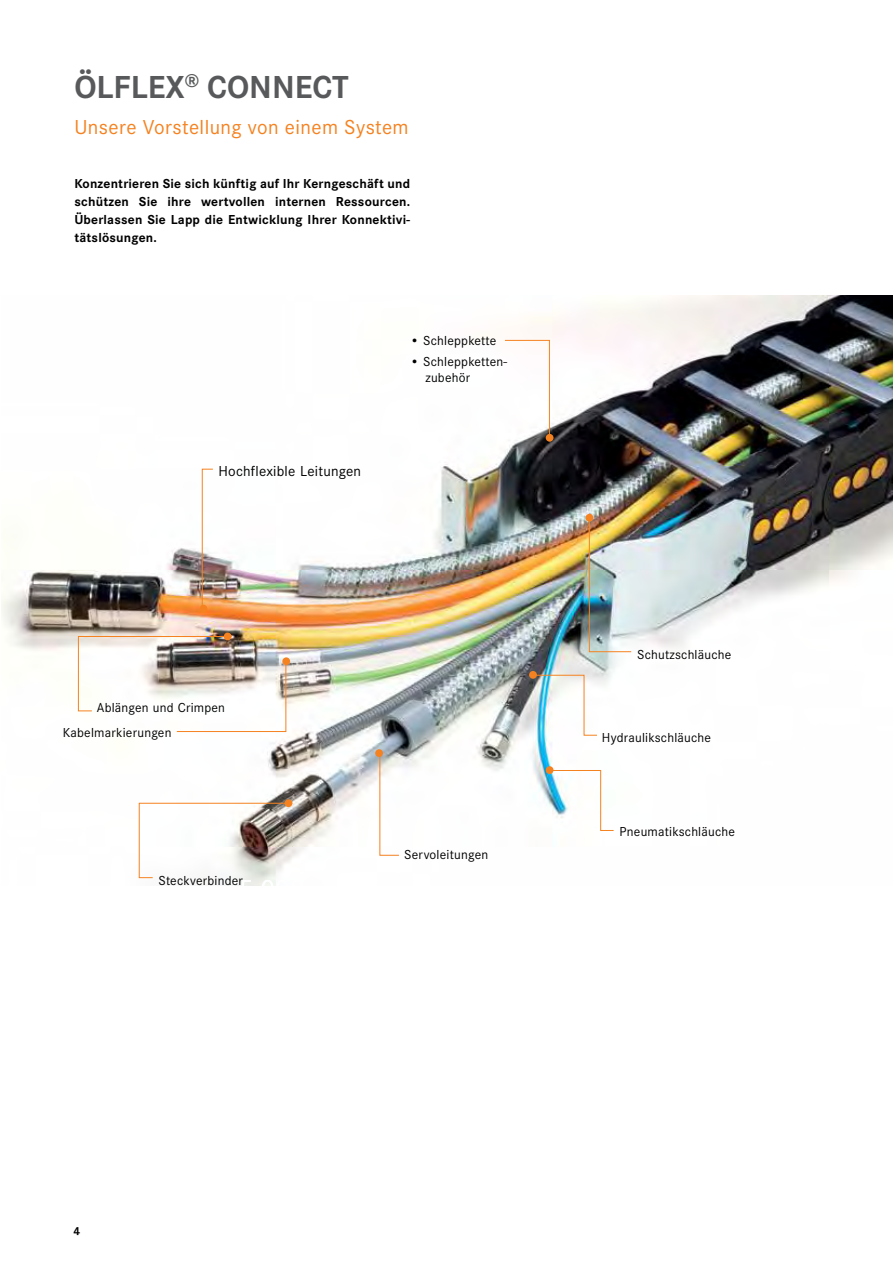
<style>
.page{position:relative;width:893px;height:1263px;background:#fff}
.page>*{position:absolute;margin:0;border:0;box-sizing:border-box;transform-origin:0 0}
.t1{font:700 33px "Corporate STOT";color:#58595b}
.t2{font:21px "Corporate STOT";letter-spacing:.02em;color:#f58220}
.t3{font:15px "Corporate STOT";letter-spacing:.015em;color:#000}
.t4{font:700 13.5px/18px "Corporate STOT";letter-spacing:.015em;color:#000;text-align:justify}
.t5{font:13.5px/25.8px "Corporate STOT";letter-spacing:.015em;color:#000}
.t6{font:700 12px "Corporate STOT";color:#000}
</style>
<div class="page">
<img style="left:1px;top:295px;width:892px;height:591px">
<svg style="left:201px;top:468px;width:13px;height:141px"></svg>
<svg style="left:549px;top:770px;width:65px;height:61px"></svg>
<svg style="left:379px;top:752px;width:21px;height:104px"></svg>
<svg style="left:504px;top:340px;width:46px;height:99px"></svg>
<img style="left:532px;top:674px;width:66px;height:62px">
<img style="left:78px;top:636px;width:209px;height:96px">
<svg style="left:138px;top:802px;width:155px;height:76px"></svg>
<img style="left:589px;top:517px;width:43px;height:135px">
<div style="left:224px;top:632px;width:8px;height:8px;background:#f58220;border-radius:50%"></div>
<div style="left:375px;top:749px;width:8px;height:8px;background:#f58220;border-radius:50%"></div>
<div style="left:200px;top:605px;width:7px;height:7px;background:#f58220;border-radius:50%"></div>
<div style="left:282px;top:657px;width:8px;height:8px;background:#f58220;border-radius:50%"></div>
<div style="left:529px;top:671px;width:8px;height:8px;background:#f58220;border-radius:50%"></div>
<div style="left:585px;top:514px;width:8px;height:8px;background:#f58220;border-radius:50%"></div>
<div style="left:546px;top:766px;width:7px;height:8px;background:#f58220;border-radius:50%"></div>
<div style="left:546px;top:434px;width:7px;height:8px;background:#f58220;border-radius:50%"></div>
<div style="left:285px;top:799px;width:7px;height:8px;background:#f58220;border-radius:50%"></div>
<h1 class="t1" style="left:74px;top:68px;width:276px">ÖLFLEX<sup>®</sup> CONNECT</h1>
<h2 class="t2" style="left:74px;top:115px;width:336px">Unsere Vorstellung von einem System</h2>
<p class="t4" style="left:74px;top:175px;width:337px">Konzentrieren Sie sich künftig auf Ihr Kerngeschäft und schützen Sie ihre wertvollen internen Ressourcen.<br>Überlassen Sie Lapp die Entwicklung Ihrer Konnektivi&shy;tätslösungen.</p>
<p class="t3" style="left:219px;top:463px;width:144px">Hochflexible Leitungen</p>
<p class="t5" style="left:410px;top:327px;width:88px">• Schleppkette</p>
<p class="t5" style="left:425px;top:353px;width:83px;line-height:16.5px;text-indent:-15px">• Schleppketten&shy;zubehör</p>
<p class="t5" style="left:63px;top:694px;width:164px;text-indent:34px">Ablängen und Crimpen<br>Kabelmarkierungen</p>
<p class="t5" style="left:159px;top:867px;width:86px">Steckverbinder</p>
<p class="t5" style="left:404px;top:841px;width:85px">Servoleitungen</p>
<p class="t5" style="left:637px;top:641px;width:96px">Schutzschläuche</p>
<p class="t5" style="left:602px;top:725px;width:111px">Hydraulikschläuche</p>
<p class="t5" style="left:620px;top:819px;width:117px">Pneumatikschläuche</p>
<p class="t6" style="left:73px;top:1224px;width:8px">4</p>
</div>
